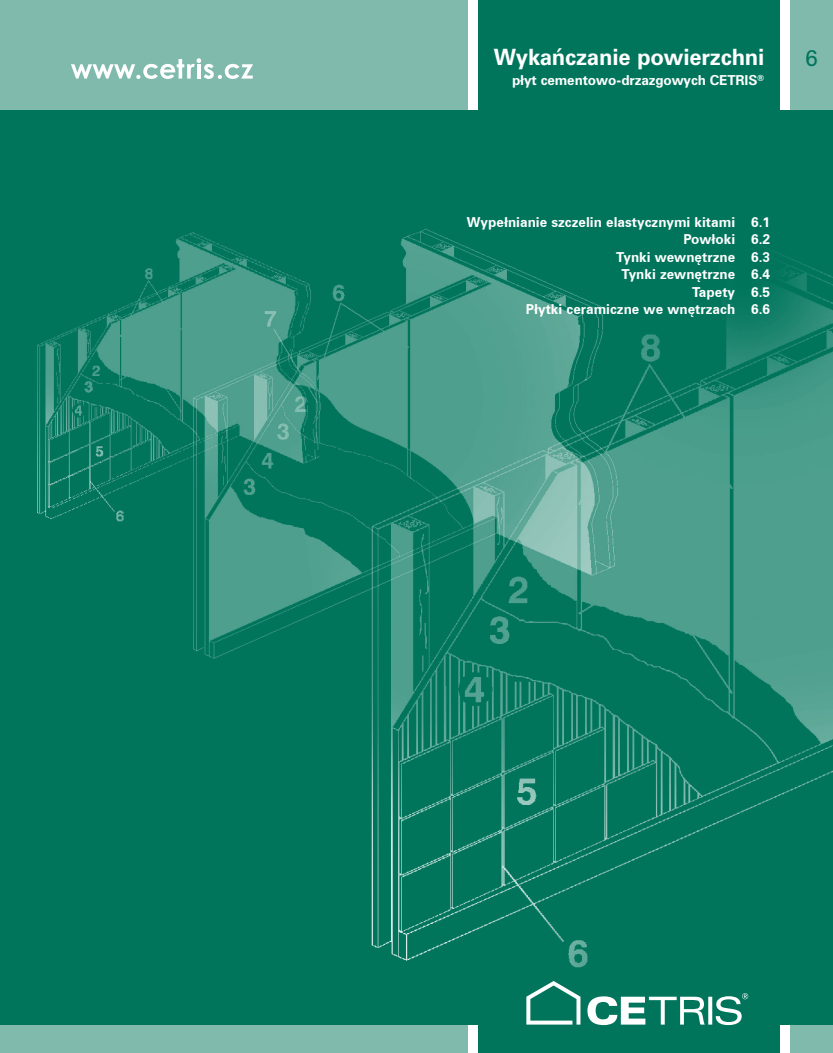
<style>
.page{position:relative;width:833px;height:1053px;background:#fff}
.page>*{position:absolute;margin:0;border:0;box-sizing:border-box;transform-origin:0 0}
.t1{font:700 22.5px "Zurich BTCE";letter-spacing:-.01em;color:#fff}
.t2{font:22.5px "Zurich BTCE";color:#00755c}
.t3{font:700 13.75px/17.5px "Zurich BT";color:#fff;text-align:right}
.t4{font:700 13.75px "Zurich BTCE";letter-spacing:-.01em;color:#fff}
</style>
<div class="page">
<div style="left:478px;top:0;width:302px;height:111px;background:#00755c"></div>
<div style="left:0;top:0;width:468px;height:111px;background:#80baad"></div>
<div style="left:478px;top:1024px;width:302px;height:28px;background:#00755c"></div>
<div style="left:0;top:1024px;width:468px;height:28px;background:#80baad"></div>
<div style="left:790px;top:1024px;width:43px;height:28px;background:#80baad"></div>
<div style="left:790px;top:0;width:43px;height:111px;background:#80baad"></div>
<img style="left:0;top:110px;width:833px;height:914px">
<svg style="left:71px;top:58px;width:182px;height:21px"></svg>
<svg style="left:526px;top:980px;width:222px;height:44px"></svg>
<h1 class="t1" style="left:494px;top:42px;width:272px">Wykańczanie powierzchni</h1>
<h1 class="t2" style="left:805px;top:43px;width:14px">6</h1>
<p class="t4" style="left:512px;top:71px;width:254px">płyt cementowo-drzazgowych CETRIS<sup>®</sup></p>
<p class="t3" style="left:467px;top:212px;width:270px">Wypełnianie szczelin elastycznymi kitami<br>Powłoki<br>Tynki wewnętrzne<br>Tynki zewnętrzne<br>Tapety<br>Płytki ceramiczne we wnętrzach</p>
<p class="t3" style="left:751px;top:212px;width:21px;text-align:justify">6.1<br>6.2<br>6.3<br>6.4<br>6.5<br>6.6</p>
</div>
